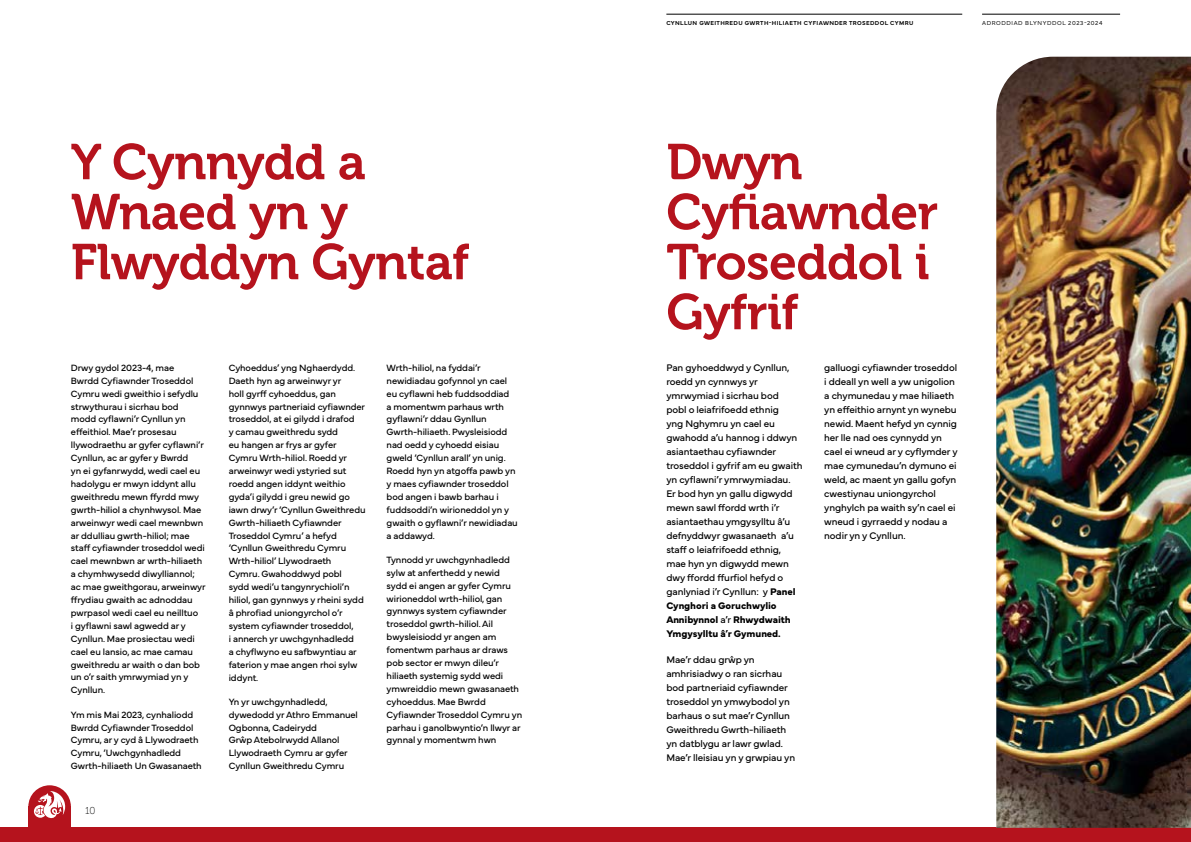
<style>
.page{position:relative;width:1191px;height:842px;background:#fff}
.page>*{position:absolute;margin:0;border:0;box-sizing:border-box;transform-origin:0 0}
.t1{font:50px/50px "Museo 700";letter-spacing:-.01em;color:#b5131d}
.t2{font:10px/14px "Mundial";letter-spacing:-.01em;color:#000}
.t3{font:10px "Museo 100";color:#000}
.t4{font:9.5px/12.9px "Mundial";letter-spacing:-.01em;color:#000}
.t5{font:600 6px "Mundial";letter-spacing:.06em;color:#000}
.t6{font:300 6px "Mundial";letter-spacing:.1em;color:#000}
.s1{font-weight:700}
</style>
<div class="page">
<div style="left:0;top:828px;width:595px;height:14px;background:#b5131d"></div>
<div style="left:28px;top:806px;width:43px;height:36px;background:#b5131d"></div>
<div style="left:28px;top:785px;width:43px;height:43px;background:#b5131d;border-radius:50%"></div>
<svg style="left:34px;top:791px;width:31px;height:28px"></svg>
<hr style="left:666px;top:14px;width:296px;height:1px;background:#000">
<hr style="left:982px;top:14px;width:138px;height:1px;background:#000">
<div style="left:595px;top:828px;width:596px;height:14px;background:#b5131d"></div>
<img style="left:996px;top:57px;width:195px;height:771px">
<p class="t5" style="left:666px;top:18px;width:248px">CYNLLUN GWEITHREDU GWRTH-HILIAETH CYFIAWNDER TROSEDDOL CYMRU</p>
<p class="t6" style="left:982px;top:18px;width:122px">ADRODDIAD BLYNYDDOL 2023-2024</p>
<h1 class="t1" style="left:71px;top:138px;width:400px">Y Cynnydd a<br>Wnaed yn y<br>Flwyddyn Gyntaf</h1>
<h1 class="t1" style="left:666px;top:138px;width:273px">Dwyn<br>Cyfiawnder<br>Troseddol i<br>Gyfrif</h1>
<p class="t4" style="left:71px;top:360px;width:136px">Drwy gydol 2023-4, mae<br>Bwrdd Cyfiawnder Troseddol<br>Cymru wedi gweithio i sefydlu strwythurau i sicrhau bod modd cyflawni’r Cynllun yn effeithiol. Mae’r prosesau llywodraethu ar gyfer cyflawni’r<br>Cynllun, ac ar gyfer y Bwrdd<br>yn ei gyfanrwydd, wedi cael eu hadolygu er mwyn iddynt allu gweithredu mewn ffyrdd mwy gwrth-hiliol a chynhwysol. Mae arweinwyr wedi cael mewnbwn ar ddulliau gwrth-hiliol; mae staff cyfiawnder troseddol wedi cael mewnbwn ar wrth-hiliaeth a chymhwysedd diwylliannol; ac mae gweithgorau, arweinwyr ffrydiau gwaith ac adnoddau pwrpasol wedi cael eu neilltuo<br>i gyflawni sawl agwedd ar y<br>Cynllun. Mae prosiectau wedi cael eu lansio, ac mae camau gweithredu ar waith o dan bob un o’r saith ymrwymiad yn y<br>Cynllun.</p>
<p class="t4" style="left:71px;top:707px;width:132px">Ym mis Mai 2023, cynhaliodd<br>Bwrdd Cyfiawnder Troseddol<br>Cymru, ar y cyd â Llywodraeth<br>Cymru, ‘Uwchgynhadledd<br>Gwrth-hiliaeth Un Gwasanaeth</p>
<p class="t3" style="left:85px;top:805px;width:12px">10</p>
<p class="t4" style="left:229px;top:360px;width:138px">Cyhoeddus’ yng Nghaerdydd.<br>Daeth hyn ag arweinwyr yr<br>holl gyrff cyhoeddus, gan gynnwys partneriaid cyfiawnder troseddol, at ei gilydd i drafod<br>y camau gweithredu sydd<br>eu hangen ar frys ar gyfer<br>Cymru Wrth-hiliol. Roedd yr arweinwyr wedi ystyried sut roedd angen iddynt weithio gyda’i gilydd i greu newid go iawn drwy’r ‘Cynllun Gweithredu<br>Gwrth-hiliaeth Cyfiawnder<br>Troseddol Cymru’ a hefyd ‘Cynllun Gweithredu Cymru<br>Wrth-hiliol’ Llywodraeth<br>Cymru. Gwahoddwyd pobl<br>sydd wedi’u tangynrychioli’n hiliol, gan gynnwys y rheini sydd â phrofiad uniongyrchol o’r system cyfiawnder troseddol,<br>i annerch yr uwchgynhadledd<br>a chyflwyno eu safbwyntiau ar faterion y mae angen rhoi sylw iddynt.</p>
<p class="t4" style="left:229px;top:694px;width:131px">Yn yr uwchgynhadledd, dywedodd yr Athro Emmanuel<br>Ogbonna, Cadeirydd<br>Grŵp Atebolrwydd Allanol<br>Llywodraeth Cymru ar gyfer<br>Cynllun Gweithredu Cymru</p>
<p class="t4" style="left:386px;top:360px;width:133px">Wrth-hiliol, na fyddai’r newidiadau gofynnol yn cael eu cyflawni heb fuddsoddiad<br>a momentwm parhaus wrth gyflawni’r ddau Gynllun<br>Gwrth-hiliaeth. Pwysleisiodd nad oedd y cyhoedd eisiau gweld ‘Cynllun arall’ yn unig.<br>Roedd hyn yn atgoffa pawb yn y maes cyfiawnder troseddol bod angen i bawb barhau i fuddsoddi’n wirioneddol yn y gwaith o gyflawni’r newidiadau a addawyd.</p>
<p class="t4" style="left:386px;top:552px;width:137px">Tynnodd yr uwchgynhadledd sylw at anferthedd y newid sydd ei angen ar gyfer Cymru wirioneddol wrth-hiliol, gan gynnwys system cyfiawnder troseddol gwrth-hiliol. Ail bwysleisiodd yr angen am fomentwm parhaus ar draws pob sector er mwyn dileu’r hiliaeth systemig sydd wedi ymwreiddio mewn gwasanaeth cyhoeddus. Mae Bwrdd<br>Cyfiawnder Troseddol Cymru yn parhau i ganolbwyntio’n llwyr ar gynnal y momentwm hwn</p>
<p class="t2" style="left:666px;top:360px;width:138px">Pan gyhoeddwyd y Cynllun, roedd yn cynnwys yr ymrwymiad i sicrhau bod<br>pobl o leiafrifoedd ethnig<br>yng Nghymru yn cael eu gwahodd a’u hannog i ddwyn asiantaethau cyfiawnder troseddol i gyfrif am eu gwaith yn cyflawni’r ymrwymiadau.<br>Er bod hyn yn gallu digwydd mewn sawl ffordd wrth i’r asiantaethau ymgysylltu â’u defnyddwyr gwasanaeth a’u staff o leiafrifoedd ethnig, mae hyn yn digwydd mewn dwy ffordd ffurfiol hefyd o ganlyniad i’r Cynllun: y <span class="s1">Panel<br>Cynghori a Goruchwylio<br>Annibynnol</span> a’r <span class="s1">Rhwydwaith<br>Ymgysylltu â’r Gymuned.</span></p>
<p class="t2" style="left:666px;top:651px;width:130px">Mae’r ddau grŵp yn amhrisiadwy o ran sicrhau bod partneriaid cyfiawnder troseddol yn ymwybodol yn barhaus o sut mae’r Cynllun<br>Gweithredu Gwrth-hiliaeth yn datblygu ar lawr gwlad.<br>Mae’r lleisiau yn y grwpiau yn</p>
<p class="t2" style="left:824px;top:360px;width:135px">galluogi cyfiawnder troseddol i ddeall yn well a yw unigolion a chymunedau y mae hiliaeth yn effeithio arnynt yn wynebu newid. Maent hefyd yn cynnig her lle nad oes cynnydd yn cael ei wneud ar y cyflymder y mae cymunedau’n dymuno ei weld, ac maent yn gallu gofyn cwestiynau uniongyrchol ynghylch pa waith sy’n cael ei wneud i gyrraedd y nodau a nodir yn y Cynllun.</p>
</div>
